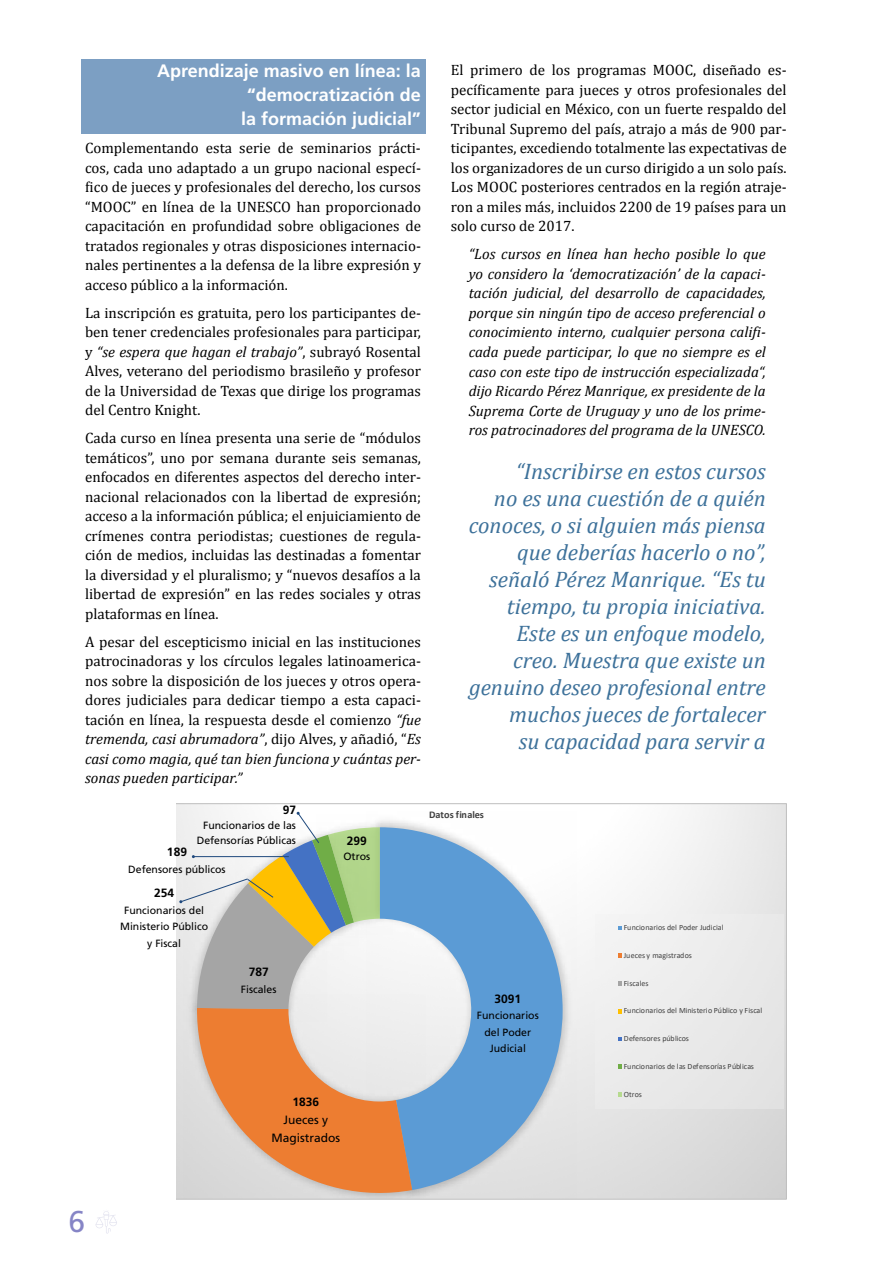
<style>
.page{position:relative;width:893px;height:1263px;background:#fff}
.page>*{position:absolute;margin:0;border:0;box-sizing:border-box;transform-origin:0 0}
.t1{font:30px "Frutiger LT Std";color:#8685c6}
.t2{font:italic 22.5px/27px "Cambria";color:#3d719a;text-align:right}
.t3{font:700 18px/24px "Frutiger LT Std";color:#fff;text-align:right}
.t4{font:15px/19.5px "Cambria";color:#000;text-align:justify}
.t5{font:italic 15px/19.5px "Cambria";color:#000;text-align:justify}
.t6{font:700 12px "Frutiger LT Std";color:#000}
.t7{font:12px/18px "Frutiger LT Std";color:#000;text-align:center}
.t8{font:10.5px/16.5px "Frutiger LT Std";color:#000;text-align:center}
.t9{font:700 10.2px "Calibri";color:#404040}
.t10{font:7.95px "Calibri";letter-spacing:-.015em;color:#404040}
.s1{font-style:italic}
</style>
<div class="page">
<svg style="left:95px;top:1211px;width:22px;height:22px"></svg>
<div style="left:81px;top:60px;width:344px;height:74px;background:#7c9fc3"></div>
<svg style="left:176px;top:803px;width:611px;height:396px"></svg>
<svg style="left:179px;top:812px;width:233px;height:387px"></svg>
<p class="t3" style="left:157px;top:59px;width:265px">Aprendizaje masivo en línea: la “democratización de<br>la formación judicial”</p>
<p class="t4" style="left:85px;top:138px;width:337px">Complementando esta serie de seminarios prácti&shy;cos, cada uno adaptado a un grupo nacional especí&shy;fico de jueces y profesionales del derecho, los cursos “MOOC” en línea de la UNESCO han proporcionado capacitación en profundidad sobre obligaciones de tratados regionales y otras disposiciones internacio&shy;nales pertinentes a la defensa de la libre expresión y acceso público a la información.</p>
<p class="t4" style="left:85px;top:303px;width:337px">La inscripción es gratuita, pero los participantes de&shy;ben tener credenciales profesionales para participar, y <span class="s1">“se espera que hagan el trabajo”</span>, subrayó Rosental Alves, veterano del periodismo brasileño y profesor de la Universidad de Texas que dirige los programas del Centro Knight.</p>
<p class="t4" style="left:85px;top:428px;width:337px">Cada curso en línea presenta una serie de “módulos temáticos”, uno por semana durante seis semanas, enfocados en diferentes aspectos del derecho inter&shy;nacional relacionados con la libertad de expresión; acceso a la información pública; el enjuiciamiento de crímenes contra periodistas; cuestiones de regula&shy;ción de medios, incluidas las destinadas a fomentar la diversidad y el pluralismo; y “nuevos desafíos a la libertad de expresión” en las redes sociales y otras plataformas en línea.</p>
<p class="t4" style="left:85px;top:632px;width:337px">A pesar del escepticismo inicial en las instituciones patrocinadoras y los círculos legales latinoamerica&shy;nos sobre la disposición de los jueces y otros opera&shy;dores judiciales para dedicar tiempo a esta capaci&shy;tación en línea, la respuesta desde el comienzo <span class="s1">“fue tremenda, casi abrumadora”</span>, dijo Alves, y añadió, “<span class="s1">Es casi como magia, qué tan bien funciona y cuántas per&shy;sonas pueden participar.”</span></p>
<p class="t6" style="left:283px;top:803px;width:15px">97</p>
<p class="t8" style="left:197px;top:818px;width:101px;line-height:15px;text-align:right">Funcionarios de las<br>Defensorías Públicas</p>
<p class="t6" style="left:167px;top:845px;width:22px">189</p>
<p class="t8" style="left:128px;top:861px;width:99px">Defensores públicos</p>
<p class="t6" style="left:154px;top:886px;width:22px">254</p>
<p class="t8" style="left:120px;top:902px;width:90px">Funcionarios del<br>Ministerio Público y Fiscal</p>
<p class="t6" style="left:249px;top:964px;width:22px">787</p>
<p class="t8" style="left:241px;top:982px;width:37px">Fiscales</p>
<p class="t6" style="left:347px;top:833px;width:22px">299</p>
<p class="t8" style="left:343px;top:848px;width:28px">Otros</p>
<p class="t6" style="left:293px;top:1095px;width:28px">1836</p>
<p class="t7" style="left:272px;top:1111px;width:70px">Jueces y<br>Magistrados</p>
<p class="t4" style="left:451px;top:61px;width:337px">El primero de los programas MOOC, diseñado es&shy;pecíficamente para jueces y otros profesionales del sector judicial en México, con un fuerte respaldo del Tribunal Supremo del país, atrajo a más de 900 par&shy;ticipantes, excediendo totalmente las expectativas de los organizadores de un curso dirigido a un solo país.<br>Los MOOC posteriores centrados en la región atraje&shy;ron a miles más, incluidos 2200 de 19 países para un solo curso de 2017.</p>
<p class="t5" style="left:469px;top:244px;width:299px">“Los cursos en línea han hecho posible lo que yo considero la ‘democratización’ de la capaci&shy;tación judicial, del desarrollo de capacidades, porque sin ningún tipo de acceso preferencial o conocimiento interno, cualquier persona califi&shy;cada puede participar, lo que no siempre es el caso con este tipo de instrucción especializada“, dijo Ricardo Pérez Manrique, ex presidente de la Suprema Corte de Uruguay y uno de los prime&shy;ros patrocinadores del programa de la UNESCO.</p>
<p class="t2" style="left:469px;top:457px;width:299px">“Inscribirse en estos cursos<br>no es una cuestión de a quién conoces, o si alguien más piensa que deberías hacerlo o no”, señaló Pérez Manrique. “Es tu tiempo, tu propia iniciativa.<br>Este es un enfoque modelo, creo. Muestra que existe un genuino deseo profesional entre muchos jueces de fortalecer<br>su capacidad para servir a</p>
<p class="t9" style="left:429px;top:807px;width:56px">Datos finales</p>
<p class="t6" style="left:494px;top:991px;width:28px">3091</p>
<p class="t8" style="left:477px;top:1007px;width:63px">Funcionarios del Poder<br>Judicial</p>
<p class="t10" style="left:624px;top:922px;width:101px">Funcionarios del Poder Judicial</p>
<p class="t10" style="left:624px;top:950px;width:69px">Jueces y magistrados</p>
<p class="t10" style="left:624px;top:977px;width:26px">Fiscales</p>
<p class="t10" style="left:624px;top:1005px;width:140px">Funcionarios del Ministerio Público y Fiscal</p>
<p class="t10" style="left:624px;top:1033px;width:67px">Defensores públicos</p>
<p class="t10" style="left:624px;top:1060px;width:132px">Funcionarios de las Defensorías Públicas</p>
<p class="t10" style="left:624px;top:1088px;width:19px">Otros</p>
<h1 class="t1" style="left:68px;top:1204px;width:18px">6</h1>
</div>
